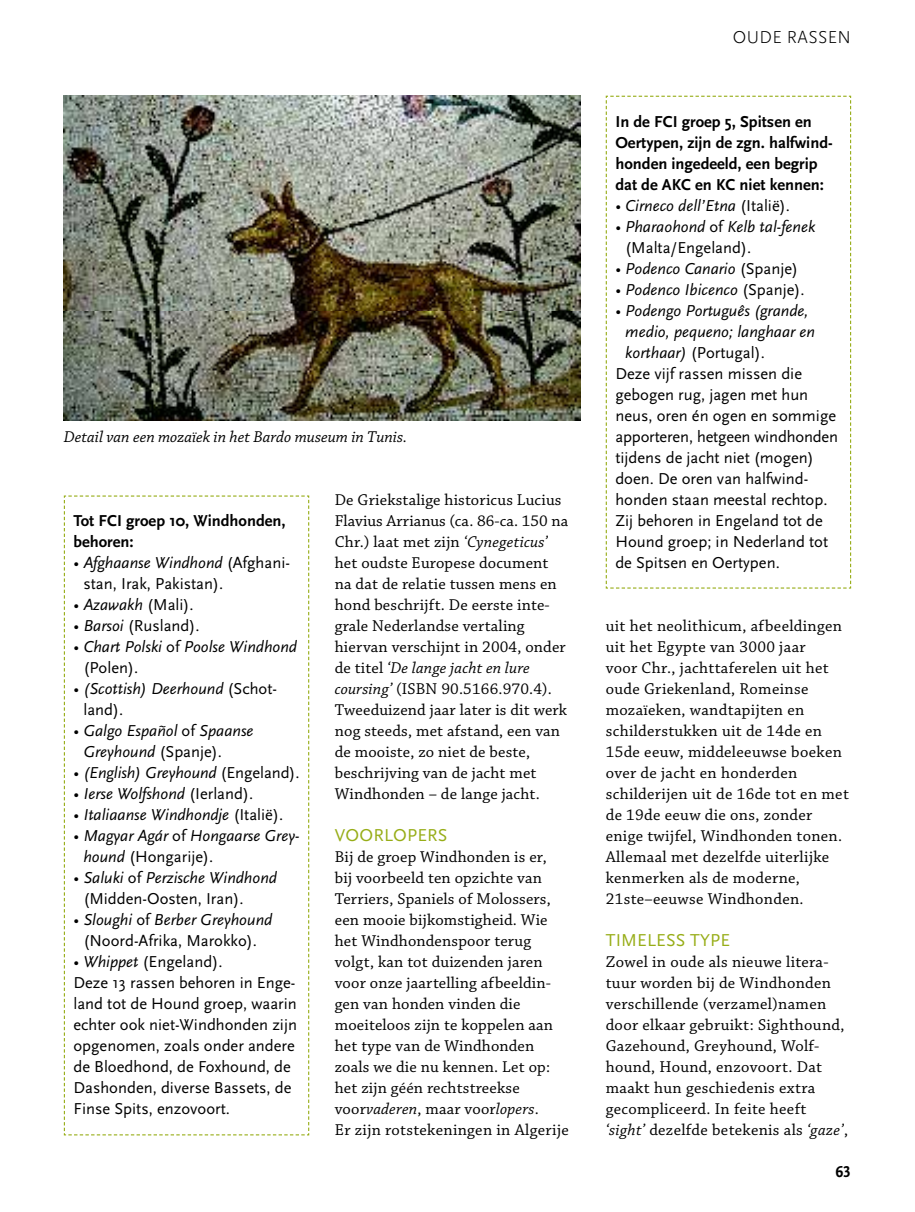
<style>
.page{position:relative;width:915px;height:1212px;background:#fff}
.page>*{position:absolute;margin:0;border:0;box-sizing:border-box;transform-origin:0 0}
.t1{font:18px "Scala Sans Pro";letter-spacing:.01em;color:#97ad17}
.t2{font:300 18px "Scala Sans Pro";letter-spacing:.02em;color:#000}
.t3{font:16.5px/21px "Chaparral Pro";letter-spacing:.015em;color:#000}
.t4{font:16.5px/21px "Scala Sans Pro";color:#000}
.t5{font:italic 16.5px/21px "Scala Sans Pro";color:#000}
.t6{font:700 16.5px/21px "Scala Sans Pro";color:#000}
.t7{font:italic 16.5px "Chaparral Pro";color:#000}
.t8{font:700 16.5px "Scala Sans Pro";color:#000;scale:.95 1}
.s1{font-style:italic}
.s2{font-style:normal}
</style>
<div class="page">
<img style="left:64px;top:96px;width:516px;height:325px">
<svg style="left:63px;top:495px;width:247px;height:641px"></svg>
<svg style="left:605px;top:95px;width:246px;height:494px"></svg>
<p class="t7" style="left:64px;top:427px;width:345px">Detail van een mozaïek in het Bardo museum in Tunis.</p>
<p class="t6" style="left:73px;top:510px;width:214px">Tot FCI groep 10, Windhonden, behoren:</p>
<p class="t4" style="left:83px;top:552px;width:208px;text-indent:-10px">• <span class="s1">Afghaanse Windhond</span> (Afghani&shy;stan, Irak, Pakistan).</p>
<p class="t4" style="left:73px;top:594px;width:122px">• <span class="s1">Azawakh</span> (Mali).</p>
<p class="t4" style="left:73px;top:615px;width:128px">• <span class="s1">Barsoi</span> (Rusland).</p>
<p class="t5" style="left:83px;top:636px;width:215px;text-indent:-10px"><span class="s2">•</span> Chart Polski <span class="s2">of</span> Poolse Windhond <span class="s2">(Polen).</span></p>
<p class="t5" style="left:83px;top:678px;width:195px;text-indent:-10px"><span class="s2">•</span> (Scottish) Deerhound <span class="s2">(Schot&shy;land).</span></p>
<p class="t5" style="left:83px;top:720px;width:171px;text-indent:-10px"><span class="s2">•</span> Galgo Español <span class="s2">of</span> Spaanse<br>Greyhound <span class="s2">(Spanje).</span></p>
<p class="t5" style="left:73px;top:762px;width:227px"><span class="s2">•</span> (English) Greyhound <span class="s2">(Engeland).</span></p>
<p class="t5" style="left:73px;top:783px;width:181px"><span class="s2">•</span> Ierse Wolfshond <span class="s2">(Ierland).</span></p>
<p class="t5" style="left:73px;top:804px;width:211px"><span class="s2">•</span> Italiaanse Windhondje <span class="s2">(Italië).</span></p>
<p class="t5" style="left:83px;top:825px;width:218px;text-indent:-10px"><span class="s2">•</span> Magyar Agár <span class="s2">of</span> Hongaarse Grey&shy;hound <span class="s2">(Hongarije).</span></p>
<p class="t4" style="left:83px;top:867px;width:195px;text-indent:-10px">• <span class="s1">Saluki</span> of <span class="s1">Perzische Windhond </span>(Midden-Oosten, Iran).</p>
<p class="t4" style="left:73px;top:909px;width:200px;text-align:center">• <span class="s1">Sloughi</span> of <span class="s1">Berber Greyhound </span>(Noord-Afrika, Marokko).</p>
<p class="t4" style="left:73px;top:951px;width:225px">• <span class="s1">Whippet</span> (Engeland).<br>Deze 13 rassen behoren in Enge&shy;land tot de Hound groep, waarin echter ook niet-Windhonden zijn opgenomen, zoals onder andere de Bloedhond, de Foxhound, de<br>Dashonden, diverse Bassets, de<br>Finse Spits, enzovoort.</p>
<p class="t3" style="left:334px;top:489px;width:235px">De Griekstalige historicus Lucius<br>Flavius Arrianus (ca. 86-ca. 150 na<br>Chr.) laat met zijn <span class="s1">‘Cynegeticus’ </span>het oudste Europese document na dat de relatie tussen mens en hond beschrijft. De eerste inte&shy;grale Nederlandse vertaling hiervan verschijnt in 2004, onder de titel <span class="s1">‘De lange jacht en lure coursing’</span> (ISBN 90.5166.970.4).<br>Tweeduizend jaar later is dit werk nog steeds, met afstand, een van de mooiste, zo niet de beste, beschrijving van de jacht met<br>Windhonden – de lange jacht.</p>
<p class="t1" style="left:335px;top:824px;width:114px">VOORLOPERS</p>
<p class="t3" style="left:334px;top:846px;width:235px">Bij de groep Windhonden is er,<br>bij voorbeeld ten opzichte van<br>Terriers, Spaniels of Molossers, een mooie bijkomstigheid. Wie het Windhondenspoor terug volgt, kan tot duizenden jaren voor onze jaartelling afbeeldin&shy;gen van honden vinden die moeiteloos zijn te koppelen aan het type van de Windhonden zoals we die nu kennen. Let op: het zijn géén rechtstreekse voor<span class="s1">vaderen</span>, maar voor<span class="s1">lopers</span>.<br>Er zijn rotstekeningen in Algerije</p>
<p class="t2" style="left:732px;top:27px;width:120px">OUDE RASSEN</p>
<p class="t6" style="left:615px;top:111px;width:219px">In de FCI groep 5, Spitsen en<br>Oertypen, zijn de zgn. halfwind&shy;honden ingedeeld, een begrip dat de AKC en KC niet kennen:</p>
<p class="t5" style="left:615px;top:195px;width:176px"><span class="s2">•</span> Cirneco dell’Etna <span class="s2">(Italië).</span></p>
<p class="t5" style="left:625px;top:216px;width:191px;text-indent:-10px"><span class="s2">•</span> Pharaohond <span class="s2">of</span> Kelb tal-fenek <span class="s2">(Malta/Engeland).</span></p>
<p class="t5" style="left:615px;top:258px;width:184px"><span class="s2">•</span> Podenco Canario <span class="s2">(Spanje)</span></p>
<p class="t5" style="left:615px;top:279px;width:191px"><span class="s2">•</span> Podenco Ibicenco <span class="s2">(Spanje).</span></p>
<p class="t5" style="left:615px;top:300px;width:195px"><span class="s2">•</span> Podengo Português (grande,</p>
<p class="t5" style="left:625px;top:321px;width:191px">medio, pequeno; langhaar en</p>
<p class="t4" style="left:625px;top:342px;width:141px"><span class="s1">korthaar)</span> (Portugal).</p>
<p class="t4" style="left:615px;top:363px;width:188px">Deze vijf rassen missen die</p>
<p class="t4" style="left:615px;top:384px;width:194px">gebogen rug, jagen met hun</p>
<p class="t4" style="left:615px;top:405px;width:222px">neus, oren én ogen en sommige</p>
<p class="t4" style="left:615px;top:426px;width:224px">apporteren, hetgeen windhonden</p>
<p class="t4" style="left:615px;top:447px;width:200px">tijdens de jacht niet (mogen)</p>
<p class="t4" style="left:615px;top:468px;width:194px">doen. De oren van halfwind-</p>
<p class="t4" style="left:615px;top:489px;width:213px">honden staan meestal rechtop.</p>
<p class="t4" style="left:615px;top:510px;width:209px">Zij behoren in Engeland tot de</p>
<p class="t4" style="left:615px;top:531px;width:214px">Hound groep; in Nederland tot</p>
<p class="t4" style="left:615px;top:552px;width:166px">de Spitsen en Oertypen.</p>
<p class="t3" style="left:605px;top:616px;width:244px">uit het neolithicum, afbeeldingen uit het Egypte van 3000 jaar<br>voor Chr., jachttaferelen uit het oude Griekenland, Romeinse mozaïeken, wandtapijten en schilderstukken uit de 14de en<br>15de eeuw, middeleeuwse boeken over de jacht en honderden schilderijen uit de 16de tot en met de 19de eeuw die ons, zonder enige twijfel, Windhonden tonen.<br>Allemaal met dezelfde uiterlijke kenmerken als de moderne,<br>21ste–eeuwse Windhonden.</p>
<p class="t1" style="left:605px;top:929px;width:126px">TIMELESS TYPE</p>
<p class="t3" style="left:605px;top:951px;width:244px">Zowel in oude als nieuwe litera&shy;tuur worden bij de Windhonden verschillende (verzamel)namen door elkaar gebruikt: Sighthound,<br>Gazehound, Greyhound, Wolf&shy;hound, Hound, enzovoort. Dat maakt hun geschiedenis extra gecompliceerd. In feite heeft <span class="s1">‘sight’</span> dezelfde betekenis als <span class="s1">‘gaze’</span>,</p>
<p class="t8" style="left:835px;top:1161px;width:18px">63</p>
</div>
